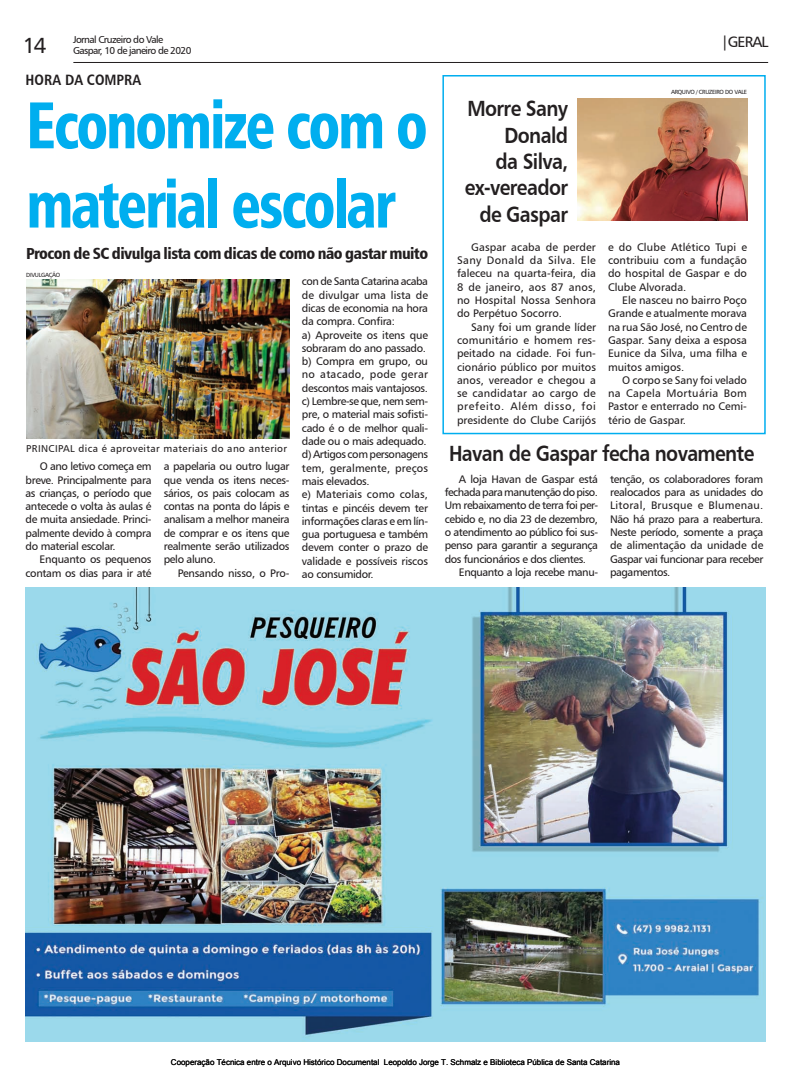
<style>
.page{position:relative;width:791px;height:1078px;background:#fff}
.page>*{position:absolute;margin:0;border:0;box-sizing:border-box;transform-origin:0 0}
.t1{font:66px/79.2px "Humanist 777 BT Black Condensed B";letter-spacing:-.04em;color:#00aeef;scale:.88 1}
.t2{font:22px/26.4px "Humanist 777 BT Bold B";letter-spacing:-.03em;color:#231f20;text-align:right;scale:.88 1}
.t3{font:16px "Humanist 777 BT Black Condensed B";letter-spacing:-.03em;color:#231f20}
.t4{font:15px "Humanist 777 BT Bold Condensed B";color:#231f20}
.t5{font:15px "Humanist 777 BT Roman B";letter-spacing:-.06em;color:#231f20}
.t6{font:11px/13.3px "Humanist 777 BT Roman B";letter-spacing:-.025em;color:#231f20;text-align:justify}
.t7{font:10px/11px "Humanist 777 BT Roman B";letter-spacing:-.06em;color:#231f20}
.t8{font:10px "Humanist 777 BT Roman B";letter-spacing:.04em;color:#231f20}
.t9{font:8px "Arial";color:#000}
.t10{font:6px "Humanist 777 BT Roman B";letter-spacing:-.05em;color:#231f20}
.s1{font-size:22px}
</style>
<div class="page">
<hr style="left:73px;top:62px;width:695px;height:1px;background:#231f20">
<img style="left:26px;top:587px;width:739px;height:453px">
<div style="left:442px;top:75px;width:324px;height:359px;border:2px solid #00aeef"></div>
<img style="left:578px;top:98px;width:169px;height:123px">
<img style="left:26px;top:279px;width:264px;height:159px">
<p class="t7" style="left:23px;top:33px;width:170px;text-indent:50px">Jornal Cruzeiro do Vale<br><span class="s1">14</span> Gaspar, 10 de janeiro de 2020</p>
<h3 class="t4" style="left:26px;top:70px;width:117px">HORA DA COMPRA</h3>
<h1 class="t1" style="left:26px;top:84px;width:458px">Economize com o material escolar</h1>
<h3 class="t3" style="left:26px;top:243px;width:403px">Procon de SC divulga lista com dicas de como não gastar muito</h3>
<p class="t10" style="left:26px;top:270px;width:35px">DIVULGAÇÃO</p>
<p class="t8" style="left:26px;top:442px;width:262px">PRINCIPAL dica é aproveitar materiais do ano anterior</p>
<p class="t6" style="left:26px;top:459px;width:128px;text-indent:14px">O ano letivo começa em breve. Principalmente para as crianças, o período que antecede o volta às aulas é de muita ansiedade. Princi&shy;palmente devido à compra do material escolar.</p>
<p class="t6" style="left:26px;top:552px;width:128px;text-align:right">Enquanto os pequenos contam os dias para ir até</p>
<p class="t6" style="left:164px;top:459px;width:127px">a papelaria ou outro lugar que venda os itens neces&shy;sários, os pais colocam as contas na ponta do lápis e analisam a melhor maneira de comprar e os itens que realmente serão utilizados pelo aluno.</p>
<p class="t6" style="left:178px;top:566px;width:113px">Pensando nisso, o Pro-</p>
<p class="t6" style="left:302px;top:274px;width:128px;text-align:left">con de Santa Catarina acaba de divulgar uma lista de dicas de economia na hora da compra. Confira:<br>a) Aproveite os itens que sobraram do ano passado. b) Compra em grupo, ou no atacado, pode gerar descontos mais vantajosos. c) Lembre-se que, nem sem&shy;pre, o material mais sofisti&shy;cado é o de melhor quali&shy;dade ou o mais adequado. d) Artigos com personagens tem, geralmente, preços mais elevados.<br>e) Materiais como colas, tintas e pincéis devem ter informações claras e em lín&shy;gua portuguesa e também devem conter o prazo de validade e possíveis riscos ao consumidor.</p>
<h3 class="t5" style="left:721px;top:32px;width:49px">|GERAL</h3>
<h2 class="t2" style="left:465px;top:95px;width:119px">Morre Sany<br>Donald<br>da Silva, ex-vereador de Gaspar</h2>
<p class="t6" style="left:457px;top:240px;width:141px;text-indent:14px">Gaspar acaba de perder Sany Donald da Silva. Ele faleceu na quarta-feira, dia 8 de janeiro, aos 87 anos, no Hospital Nossa Senhora do Perpétuo Socorro.</p>
<p class="t6" style="left:457px;top:320px;width:141px;text-indent:14px">Sany foi um grande líder comunitário e homem res&shy;peitado na cidade. Foi fun&shy;cionário público por muitos anos, vereador e chegou a se candidatar ao cargo de prefeito. Além disso, foi presidente do Clube Carijós</p>
<p class="t10" style="left:671px;top:88px;width:77px">ARQUIVO / CRUZEIRO DO VALE</p>
<p class="t6" style="left:608px;top:240px;width:140px">e do Clube Atlético Tupi e contribuiu com a fundação do hospital de Gaspar e do Clube Alvorada.</p>
<p class="t6" style="left:608px;top:293px;width:140px;text-indent:14px">Ele nasceu no bairro Poço Grande e atualmente morava na rua São José, no Centro de Gaspar. Sany deixa a esposa Eunice da Silva, uma filha e muitos amigos.</p>
<p class="t6" style="left:608px;top:373px;width:140px;text-indent:14px">O corpo se Sany foi velado na Capela Mortuária Bom Pastor e enterrado no Cemi&shy;tério de Gaspar.</p>
<h2 class="t2" style="left:449px;top:439px;width:349px">Havan de Gaspar fecha novamente</h2>
<p class="t6" style="left:445px;top:472px;width:155px;text-indent:14px">A loja Havan de Gaspar está fechada para manutenção do piso.<br>Um rebaixamento de terra foi per&shy;cebido e, no dia 23 de dezembro, o atendimento ao público foi sus&shy;penso para garantir a segurança dos funcionários e dos clientes.</p>
<p class="t6" style="left:459px;top:565px;width:141px">Enquanto a loja recebe manu-</p>
<p class="t6" style="left:610px;top:472px;width:155px">tenção, os colaboradores foram realocados para as unidades do Litoral, Brusque e Blumenau.<br>Não há prazo para a reabertura.<br>Neste período, somente a praça de alimentação da unidade de Gaspar vai funcionar para receber pagamentos.</p>
<p class="t9" style="left:171px;top:1056px;width:210px">Cooperação Técnica entre o Arquivo Histórico Documental</p>
<p class="t9" style="left:384px;top:1056px;width:238px">Leopoldo Jorge T. Schmalz e Biblioteca Pública de Santa Catarina</p>
</div>
